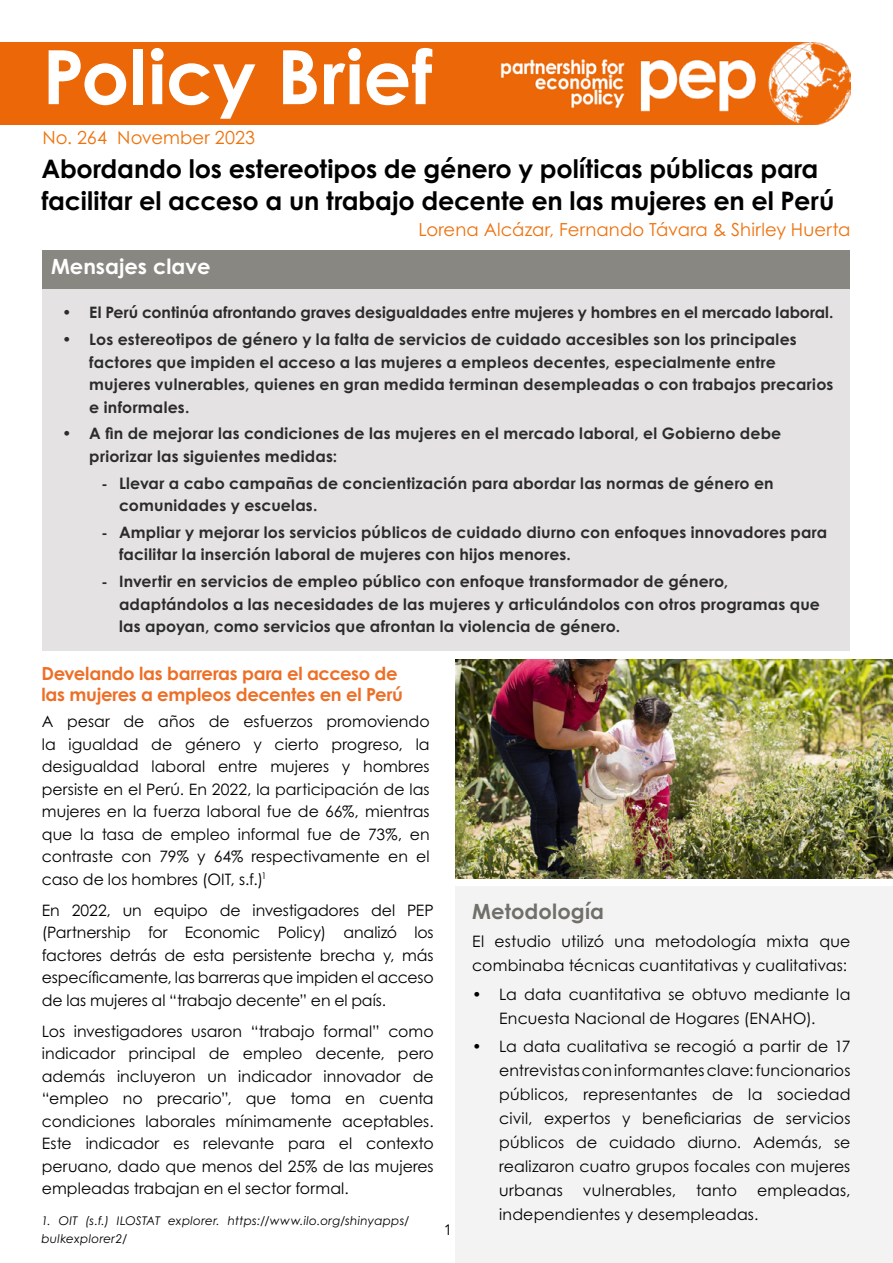
<style>
.page{position:relative;width:893px;height:1263px;background:#fff}
.page>*{position:absolute;margin:0;border:0;box-sizing:border-box;transform-origin:0 0}
.t1{font:700 75px "Century Gothic Pro";color:#fff}
.t2{font:700 25.5px/31.5px "Century Gothic Pro";letter-spacing:-.005em;color:#000}
.t3{font:700 21px "Century Gothic Pro";color:#fff}
.t4{font:700 21px "Century Gothic Pro";letter-spacing:.005em;color:#706f69}
.t5{font:700 18px/21px "Century Gothic Pro";letter-spacing:-.015em;color:#ed6f27}
.t6{font:18px "Century Gothic Pro";letter-spacing:.005em;color:#ee720e}
.t7{font:18px "Century Gothic Pro";letter-spacing:.005em;color:#ee720a}
.t8{font:15.75px/22.5px "Century Gothic Pro";letter-spacing:.005em;color:#000;text-align:justify}
.t9{font:700 15.75px/22.5px "Century Gothic Pro";letter-spacing:.01em;color:#000}
.t10{font:15px "Avenir";color:#000}
.t11{font:italic 12px/18px "Century Gothic Pro";letter-spacing:.025em;color:#000}
.s1{font-family:"Avenir";font-weight:800}
</style>
<div class="page">
<img style="left:455px;top:659px;width:438px;height:219px">
<div style="left:43px;top:259px;width:807px;height:391px;background:#dfdddc"></div>
<div style="left:43px;top:250px;width:807px;height:38px;background:#888782"></div>
<img style="left:0;top:43px;width:850px;height:81px">
<div style="left:455px;top:887px;width:438px;height:376px;background:#f3f3f3"></div>
<h1 class="t1" style="left:43px;top:30px;width:391px">Policy Brief</h1>
<p class="t7" style="left:43px;top:126px;width:214px">No. 264 November 2023</p>
<h2 class="t2" style="left:41px;top:153px;width:794px">Abordando los estereotipos de género y políticas públicas para facilitar el acceso a un trabajo decente en las mujeres en el Perú</h2>
<h3 class="t3" style="left:51px;top:253px;width:161px">Mensajes clave</h3>
<p class="t6" style="left:418px;top:219px;width:434px">Lorena Alcázar, Fernando Távara &amp; Shirley Huerta</p>
<p class="t9" style="left:62px;top:301px;width:773px">• El Perú continúa afrontando graves desigualdades entre mujeres y hombres en el mercado laboral.</p>
<p class="t9" style="left:89px;top:328px;width:746px;text-indent:-27px">• Los estereotipos de género y la falta de servicios de cuidado accesibles son los principales factores que impiden el acceso a las mujeres a empleos decentes, especialmente entre mujeres vulnerables, quienes en gran medida terminan desempleadas o con trabajos precarios e informales.</p>
<p class="t9" style="left:89px;top:422px;width:694px;text-indent:-27px">• A fin de mejorar las condiciones de las mujeres en el mercado laboral, el Gobierno debe priorizar las siguientes medidas:</p>
<p class="t9" style="left:119px;top:471px;width:656px;text-indent:-17px"><span class="s1">-</span> Llevar a cabo campañas de concientización para abordar las normas de género en comunidades y escuelas.</p>
<p class="t9" style="left:119px;top:521px;width:710px;text-indent:-17px"><span class="s1">-</span> Ampliar y mejorar los servicios públicos de cuidado diurno con enfoques innovadores para facilitar la inserción laboral de mujeres con hijos menores.</p>
<p class="t9" style="left:119px;top:570px;width:702px;text-indent:-17px"><span class="s1">-</span> Invertir en servicios de empleo público con enfoque transformador de género, adaptándolos a las necesidades de las mujeres y articulándolos con otros programas que las apoyan, como servicios que afrontan la violencia de género.</p>
<p class="t5" style="left:41px;top:662px;width:363px">Develando las barreras para el acceso de las mujeres a empleos decentes en el Perú</p>
<p class="t8" style="left:42px;top:710px;width:389px">A pesar de años de esfuerzos promoviendo la igualdad de género y cierto progreso, la desigualdad laboral entre mujeres y hombres persiste en el Perú. En 2022, la participación de las mujeres en la fuerza laboral fue de 66%, mientras que la tasa de empleo informal fue de 73%, en contraste con 79% y 64% respectivamente en el caso de los hombres (OIT, s.f.)<sup>1</sup></p>
<p class="t8" style="left:42px;top:898px;width:393px">En 2022, un equipo de investigadores del PEP (Partnership for Economic Policy) analizó los factores detrás de esta persistente brecha y, más específicamente, las barreras que impiden el acceso de las mujeres al “trabajo decente” en el país.</p>
<p class="t8" style="left:42px;top:1019px;width:393px">Los investigadores usaron “trabajo formal” como indicador principal de empleo decente, pero además incluyeron un indicador innovador de “empleo no precario”, que toma en cuenta condiciones laborales mínimamente aceptables.<br>Este indicador es relevante para el contexto peruano, dado que menos del 25% de las mujeres empleadas trabajan en el sector formal.</p>
<p class="t11" style="left:41px;top:1212px;width:369px">1. OIT (s.f.) ILOSTAT explorer. https://www.ilo.org/shinyapps/ bulkexplorer2/</p>
<p class="t10" style="left:444px;top:1221px;width:10px">1</p>
<h3 class="t4" style="left:472px;top:898px;width:133px">Metodología</h3>
<p class="t8" style="left:472px;top:929px;width:380px;line-height:24px">El estudio utilizó una metodología mixta que combinaba técnicas cuantitativas y cualitativas:</p>
<p class="t8" style="left:472px;top:982px;width:380px;line-height:24px;text-align:center">• La data cuantitativa se obtuvo mediante la<br>Encuesta Nacional de Hogares (ENAHO).</p>
<p class="t8" style="left:499px;top:1034px;width:353px;line-height:24px;text-indent:-27px">• La data cualitativa se recogió a partir de 17 entrevistas con informantes clave: funcionarios públicos, representantes de la sociedad civil, expertos y beneficiarias de servicios públicos de cuidado diurno. Además, se realizaron cuatro grupos focales con mujeres urbanas</p>
<p class="t8" style="left:499px;top:1178px;width:353px;line-height:24px;text-indent:258px">empleadas, independientes y desempleadas.</p>
<p class="t8" style="left:583px;top:1179px;width:95px">vulnerables,</p>
<p class="t8" style="left:696px;top:1179px;width:42px">tanto</p>
</div>
